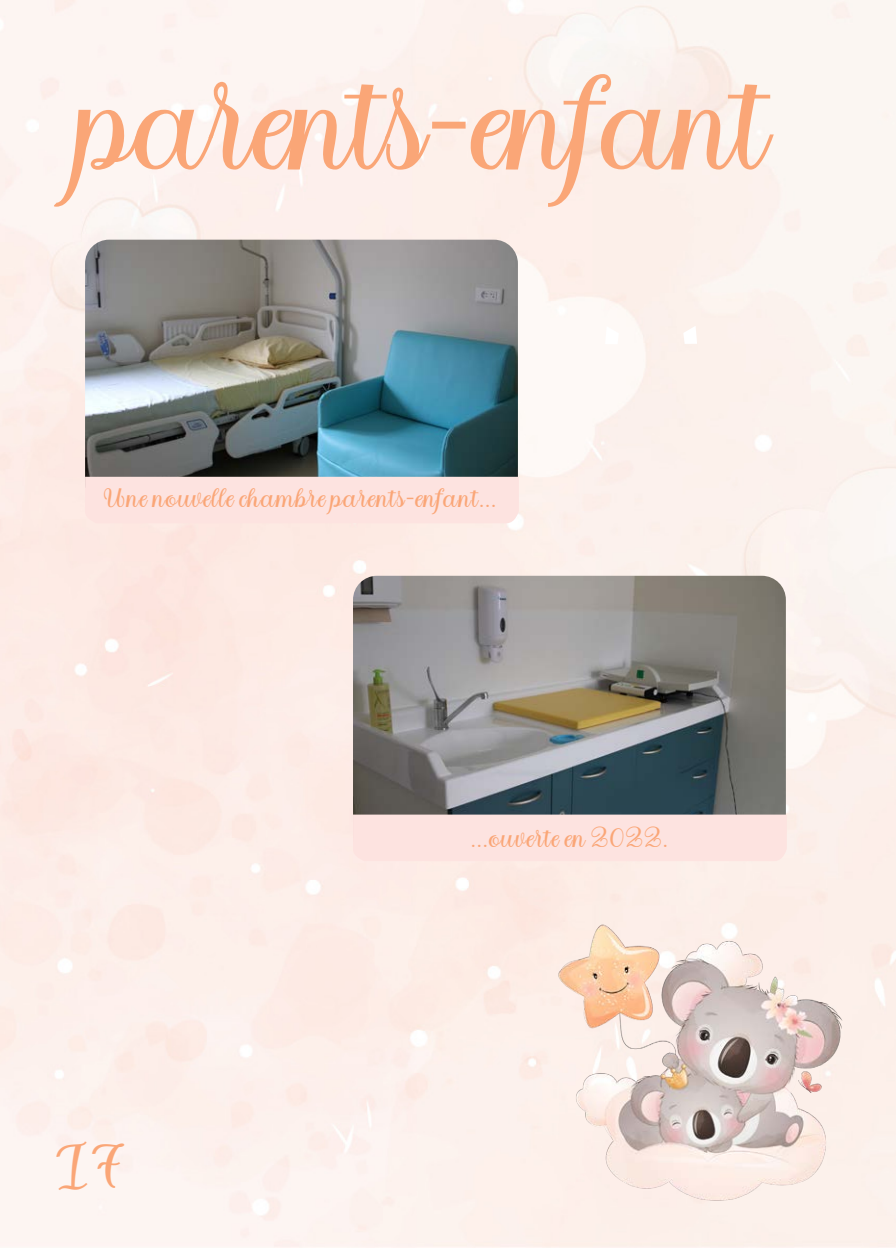
<style>
.page{position:relative;width:896px;height:1248px;background:#fff}
.page>*{position:absolute;margin:0;border:0;box-sizing:border-box;transform-origin:0 0}
.t1{font:92px "Babysweet";color:#faa677}
.t2{font:42px "Babysweet";color:#faa677}
.t3{font:18px "Babysweet";letter-spacing:.05em;color:#faa677}
</style>
<div class="page">
<svg style="left:683px;top:326px;width:14px;height:18px"></svg>
<img style="left:550px;top:916px;width:300px;height:289px">
<img style="left:85px;top:240px;width:433px;height:237px">
<div style="left:85px;top:477px;width:434px;height:46px;background:#fde3e0"></div>
<img style="left:353px;top:575px;width:433px;height:239px">
<div style="left:353px;top:814px;width:434px;height:47px;background:#fde3e0"></div>
<h1 class="t1" style="left:76px;top:84px;width:694px">parents-enfant</h1>
<p class="t3" style="left:103px;top:490px;width:394px">Une nouvelle chambre parents-enfant...</p>
<h2 class="t2" style="left:54px;top:1148px;width:72px">17</h2>
<p class="t3" style="left:471px;top:830px;width:199px">...ouverte en 2022.</p>
</div>
